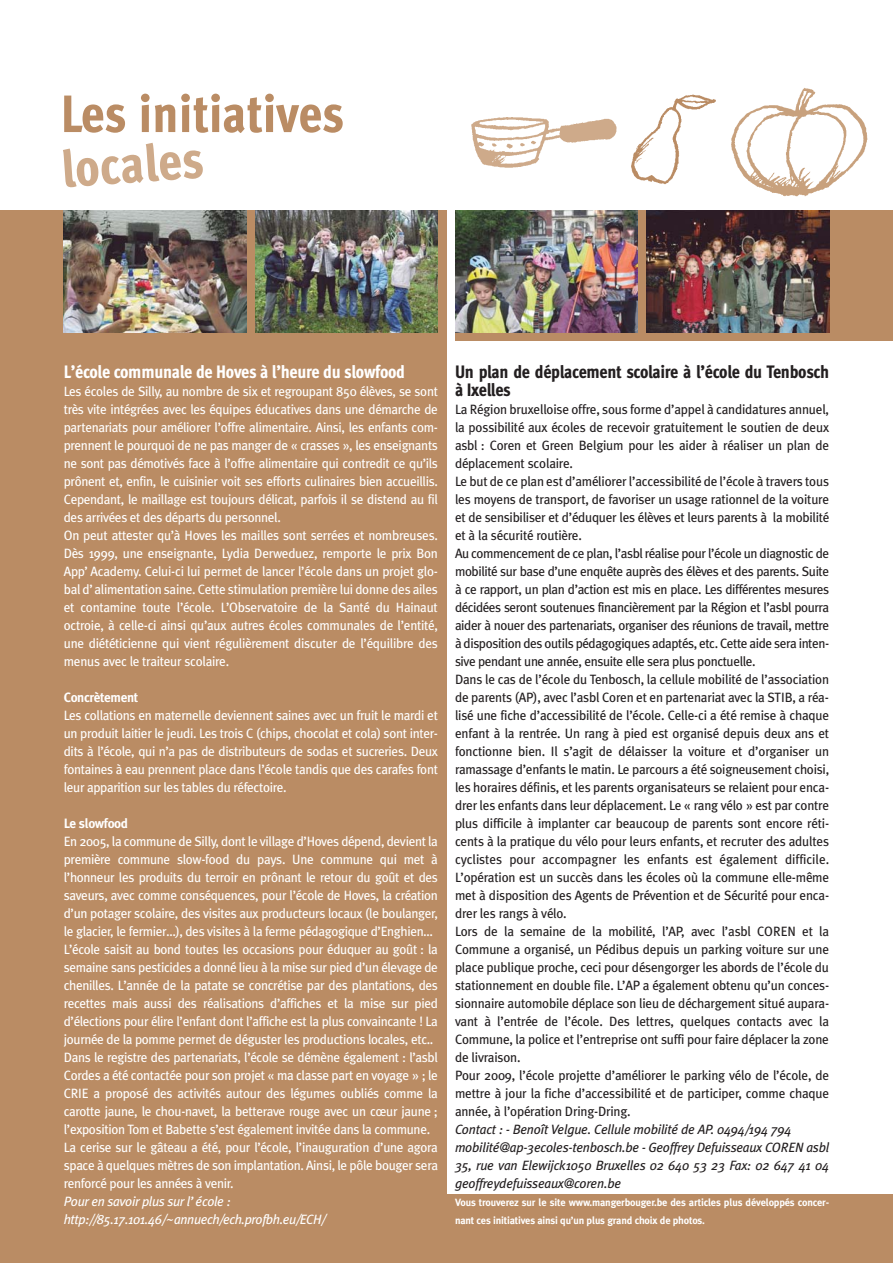
<style>
.page{position:relative;width:893px;height:1263px;background:#fff}
.page>*{position:absolute;margin:0;border:0;box-sizing:border-box;transform-origin:0 0}
.t1{font:800 52.5px "Meta Cond";letter-spacing:-.005em;color:#ba8c64}
.t2{font:800 52.5px "Meta Cond";color:#ceaa8a}
.t3{font:800 18px/18px "Meta Cond";letter-spacing:-.015em;color:#231f20}
.t4{font:800 18px "Meta Cond";letter-spacing:-.015em;color:#fff}
.t5{font:13.5px/18px "Meta Plus";letter-spacing:-.025em;color:#fff}
.t6{font:13.5px/18px "Meta Plus";letter-spacing:-.015em;color:#231f20}
.t7{font:italic 13.5px/18px "Meta Plus";letter-spacing:-.015em;color:#231f20}
.t8{font:italic 13.5px/18px "Meta Plus";letter-spacing:-.025em;color:#fff}
.t9{font:700 13.5px "Meta Plus";letter-spacing:-.025em;color:#fff}
.t10{font:700 10.5px/18px "Meta Plus";letter-spacing:-.015em;color:#fff}
</style>
<div class="page">
<div style="left:446px;top:1194px;width:447px;height:69px;background:#ba8c64"></div>
<div style="left:455px;top:210px;width:438px;height:130px;background:#ba8c64"></div>
<div style="left:0;top:210px;width:446px;height:1053px;background:#ba8c64"></div>
<img style="left:471px;top:117px;width:146px;height:51px">
<img style="left:631px;top:94px;width:85px;height:91px">
<img style="left:731px;top:88px;width:137px;height:109px">
<img style="left:64px;top:210px;width:183px;height:122px">
<img style="left:255px;top:210px;width:183px;height:122px">
<img style="left:455px;top:210px;width:183px;height:122px">
<img style="left:646px;top:210px;width:183px;height:122px">
<h1 class="t1" style="left:61px;top:94px;width:285px">Les initiatives</h1>
<h1 class="t2" style="left:60px;top:149px;width:144px;rotate:-4deg">locales</h1>
<h2 class="t4" style="left:64px;top:365px;width:343px">L’école communale de Hoves à l’heure du slowfood</h2>
<p class="t5" style="left:64px;top:383px;width:376px">Les écoles de Silly, au nombre de six et regroupant 850 élèves, se sont très vite intégrées avec les équipes éducatives dans une démarche de partenariats pour améliorer l’offre alimentaire. Ainsi, les enfants com&shy;prennent le pourquoi de ne pas manger de « crasses », les enseignants ne sont pas démotivés face à l’offre alimentaire qui contredit ce qu’ils prônent et, enfin, le cuisinier voit ses efforts culinaires bien accueillis.<br>Cependant, le maillage est toujours délicat, parfois il se distend au fil des arrivées et des départs du personnel.<br>On peut attester qu’à Hoves les mailles sont serrées et nombreuses.<br>Dès 1999, une enseignante, Lydia Derweduez, remporte le prix Bon App’ Academy. Celui-ci lui permet de lancer l’école dans un projet glo&shy;bal d’ alimentation saine. Cette stimulation première lui donne des ailes et contamine toute l’école. L’Observatoire de la Santé du Hainaut octroie, à celle-ci ainsi qu’aux autres écoles communales de l’entité, une diététicienne qui vient régulièrement discuter de l’équilibre des menus avec le traiteur scolaire.</p>
<p class="t9" style="left:64px;top:692px;width:76px">Concrètement</p>
<p class="t5" style="left:64px;top:707px;width:376px;text-align:justify">Les collations en maternelle deviennent saines avec un fruit le mardi et un produit laitier le jeudi. Les trois C (chips, chocolat et cola) sont inter&shy;dits à l’école, qui n’a pas de distributeurs de sodas et sucreries. Deux fontaines à eau prennent place dans l’école tandis que des carafes font leur apparition sur les tables du réfectoire.</p>
<p class="t9" style="left:64px;top:818px;width:66px">Le slowfood</p>
<p class="t5" style="left:64px;top:833px;width:376px">En 2005, la commune de Silly, dont le village d’Hoves dépend, devient la première commune slow-food du pays. Une commune qui met à l’honneur les produits du terroir en prônant le retour du goût et des saveurs, avec comme conséquences, pour l’école de Hoves, la création d’un potager scolaire, des visites aux producteurs locaux (le boulanger, le glacier, le fermier…), des visites à la ferme pédagogique d’Enghien… L’école saisit au bond toutes les occasions pour éduquer au goût : la semaine sans pesticides a donné lieu à la mise sur pied d’un élevage de chenilles. L’année de la patate se concrétise par des plantations, des recettes mais aussi des réalisations d’affiches et la mise sur pied d’élections pour élire l’enfant dont l’affiche est la plus convaincante ! La journée de la pomme permet de déguster les productions locales, etc..<br>Dans le registre des partenariats, l’école se démène également : l’asbl Cordes a été contactée pour son projet « ma classe part en voyage » ; le CRIE a proposé des activités autour des légumes oubliés comme la carotte jaune, le chou-navet, la betterave rouge avec un cœur jaune ; l’exposition Tom et Babette s’est également invitée dans la commune.<br>La cerise sur le gâteau a été, pour l’école, l’inauguration d’une agora space à quelques mètres de son implantation. Ainsi, le pôle bouger sera renforcé pour les années à venir.</p>
<p class="t8" style="left:64px;top:1193px;width:263px">Pour en savoir plus sur l’école : http://85.17.101.46/~annuech/ech.profbh.eu/ECH/</p>
<h2 class="t3" style="left:455px;top:364px;width:376px">Un plan de déplacement scolaire à l’école du Tenbosch à Ixelles</h2>
<p class="t6" style="left:455px;top:401px;width:376px">La Région bruxelloise offre, sous forme d’appel à candidatures annuel, la possibilité aux écoles de recevoir gratuitement le soutien de deux asbl : Coren et Green Belgium pour les aider à réaliser un plan de déplacement scolaire.<br>Le but de ce plan est d’améliorer l’accessibilité de l’école à travers tous les moyens de transport, de favoriser un usage rationnel de la voiture et de sensibiliser et d’éduquer les élèves et leurs parents à la mobilité et à la sécurité routière.<br>Au commencement de ce plan, l’asbl réalise pour l’école un diagnostic de mobilité sur base d’une enquête auprès des élèves et des parents. Suite à ce rapport, un plan d’action est mis en place. Les différentes mesures décidées seront soutenues financièrement par la Région et l’asbl pourra aider à nouer des partenariats, organiser des réunions de travail, mettre à disposition des outils pédagogiques adaptés, etc. Cette aide sera inten&shy;sive pendant une année, ensuite elle sera plus ponctuelle.<br>Dans le cas de l’école du Tenbosch, la cellule mobilité de l’association de parents (AP), avec l’asbl Coren et en partenariat avec la STIB, a réa&shy;lisé une fiche d’accessibilité de l’école. Celle-ci a été remise à chaque enfant à la rentrée. Un rang à pied est organisé depuis deux ans et fonctionne bien. Il s’agit de délaisser la voiture et d’organiser un ramassage d’enfants le matin. Le parcours a été soigneusement choisi, les horaires définis, et les parents organisateurs se relaient pour enca&shy;drer les enfants dans leur déplacement. Le « rang vélo » est par contre plus difficile à implanter car beaucoup de parents sont encore réti&shy;cents à la pratique du vélo pour leurs enfants, et recruter des adultes cyclistes pour accompagner les enfants est également difficile.<br>L’opération est un succès dans les écoles où la commune elle-même met à disposition des Agents de Prévention et de Sécurité pour enca&shy;drer les rangs à vélo.<br>Lors de la semaine de la mobilité, l’AP, avec l’asbl COREN et la Commune a organisé, un Pédibus depuis un parking voiture sur une place publique proche, ceci pour désengorger les abords de l’école du stationnement en double file. L’AP a également obtenu qu’un conces&shy;sionnaire automobile déplace son lieu de déchargement situé aupara&shy;vant à l’entrée de l’école. Des lettres, quelques contacts avec la Commune, la police et l’entreprise ont suffi pour faire déplacer la zone de livraison.<br>Pour 2009, l’école projette d’améliorer le parking vélo de l’école, de mettre à jour la fiche d’accessibilité et de participer, comme chaque année, à l’opération Dring-Dring.</p>
<p class="t7" style="left:455px;top:1121px;width:376px">Contact : - Benoît Velgue. Cellule mobilité de AP. 0494/194 794 mobilité@ap-3ecoles-tenbosch.be - Geoffrey Defuisseaux COREN asbl 35, rue van Elewijck1050 Bruxelles 02 640 53 23 Fax: 02 647 41 04 geoffreydefuisseaux@coren.be</p>
<p class="t10" style="left:455px;top:1194px;width:376px">Vous trouverez sur le site www.mangerbouger.be des articles plus développés concer&shy;nant ces initiatives ainsi qu’un plus grand choix de photos.</p>
</div>
